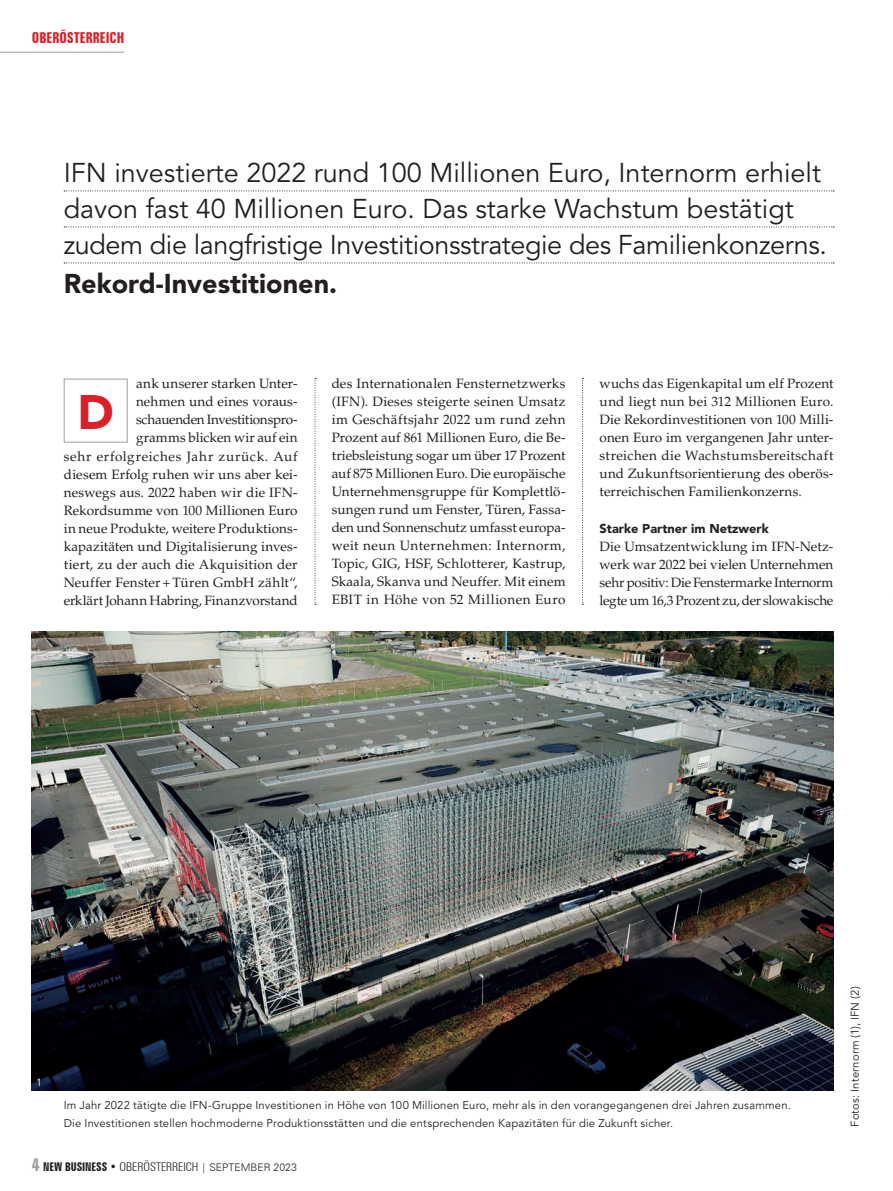
<style>
.page{position:relative;width:893px;height:1191px;background:#fff}
.page>*{position:absolute;margin:0;border:0;box-sizing:border-box;transform-origin:0 0}
.t1{font:900 48px "Avenir LT Std";color:#da2128}
.t2{font:27px/36px "Avenir LT Std";color:#231f20}
.t3{font:900 27px "Avenir LT Std";color:#231f20}
.t4{font:700 extra-condensed 15px "Zurich BT";color:#da2128}
.t5{font:13.5px/18px "Palatino LT Std";letter-spacing:.005em;color:#231f20;text-align:justify}
.t6{font:900 12.75px "Avenir LT Std";color:#231f20}
.t7{font:300 condensed 12px "Zurich BT";color:#231f20}
.t8{font:11.25px/18px "Avenir LT Std";letter-spacing:.015em;color:#231f20}
.t9{font:10.5px "Avenir LT Std";color:#fff}
.s1{font-weight:700;font-stretch:extra-condensed;font-size:18px;color:#9d9fa2}
.s2{font-weight:700;font-stretch:extra-condensed}
.s3{font-stretch:normal;font-size:10.5px}
</style>
<div class="page">
<hr style="left:0;top:52px;width:124px;height:1px;background:#9d9fa2">
<div style="left:64px;top:379px;width:64px;height:63px;border:1px solid #9d9fa2"></div>
<svg style="left:582px;top:378px;width:2px;height:227px"></svg>
<svg style="left:315px;top:378px;width:1px;height:227px"></svg>
<img style="left:32px;top:631px;width:801px;height:459px">
<svg style="left:64px;top:190px;width:770px;height:1px"></svg>
<svg style="left:64px;top:226px;width:770px;height:1px"></svg>
<svg style="left:64px;top:262px;width:770px;height:1px"></svg>
<p class="t4" style="left:32px;top:29px;width:94px">OBERÖSTERREICH</p>
<h2 class="t2" style="left:64px;top:155px;width:765px">IFN investierte 2022 rund 100 Millionen Euro, Internorm erhielt davon fast 40 Millionen Euro. Das starke Wachstum bestätigt zudem die langfristige Investitionsstrategie des Familienkonzerns.</h2>
<h2 class="t3" style="left:64px;top:267px;width:275px">Rekord-Investitionen.</h2>
<p class="t5" style="left:64px;top:375px;width:235px;text-align:right">ank unserer starken Unter-<br>nehmen und eines voraus-<br>schauenden Investitionspro-<br>gramms blicken wir auf ein<br>sehr erfolgreiches Jahr zurück. Auf diesem Erfolg ruhen wir uns aber kei&shy;neswegs aus. 2022 haben wir die IFN-Rekordsumme von 100 Millionen Euro in neue Produkte, weitere Produktions&shy;kapazitäten und Digitalisierung inves&shy;tiert, zu der auch die Akquisition der Neuffer Fenster + Türen GmbH zählt“, erklärt Johann Habring, Finanzvorstand</p>
<p class="t5" style="left:332px;top:375px;width:235px">des Internationalen Fensternetzwerks (IFN). Dieses steigerte seinen Umsatz im Geschäftsjahr 2022 um rund zehn Prozent auf 861 Millionen Euro, die Be&shy;triebsleistung sogar um über 17 Prozent auf 875 Millionen Euro. Die europäische Unternehmensgruppe für Komplettlö&shy;sungen rund um Fenster, Türen, Fassa&shy;den und Sonnenschutz umfasst europa&shy;weit neun Unternehmen: Internorm, Topic, GIG, HSF, Schlotterer, Kastrup, Skaala, Skanva und Neuffer. Mit einem EBIT in Höhe von 52 Millionen Euro</p>
<p class="t5" style="left:600px;top:375px;width:235px">wuchs das Eigenkapital um elf Prozent und liegt nun bei 312 Millionen Euro.<br>Die Rekordinvestitionen von 100 Milli&shy;onen Euro im vergangenen Jahr unter&shy;streichen die Wachstumsbereitschaft und Zukunftsorientierung des oberös&shy;terreichischen Familienkonzerns.</p>
<h1 class="t1" style="left:77px;top:383px;width:38px">D</h1>
<p class="t6" style="left:600px;top:520px;width:171px">Starke Partner im Netzwerk</p>
<p class="t5" style="left:600px;top:537px;width:235px">Die Umsatzentwicklung im IFN-Netz&shy;werk war 2022 bei vielen Unternehmen sehr positiv: Die Fenstermarke Internorm legte um 16,3 Prozent zu, der slowakische</p>
<p class="t9" style="left:36px;top:1076px;width:7px">1</p>
<p class="t8" style="left:64px;top:1096px;width:729px">Im Jahr 2022 tätigte die IFN-Gruppe Investitionen in Höhe von 100 Millionen Euro, mehr als in den vorangegangenen drei Jahren zusammen.<br>Die Investitionen stellen hochmoderne Produktionsstätten und die entsprechenden Kapazitäten für die Zukunft sicher.</p>
<p class="t7" style="left:32px;top:1159px;width:266px"><span class="s1">4</span> <span class="s2">NEW BUSINESS •</span> OBERÖSTERREICH <span class="s3">| SEPTEMBER 2023</span></p>
<p class="t8" style="left:846px;top:1126px;width:142px;rotate:-90deg">Fotos: Internorm (1), IFN (2)</p>
</div>
